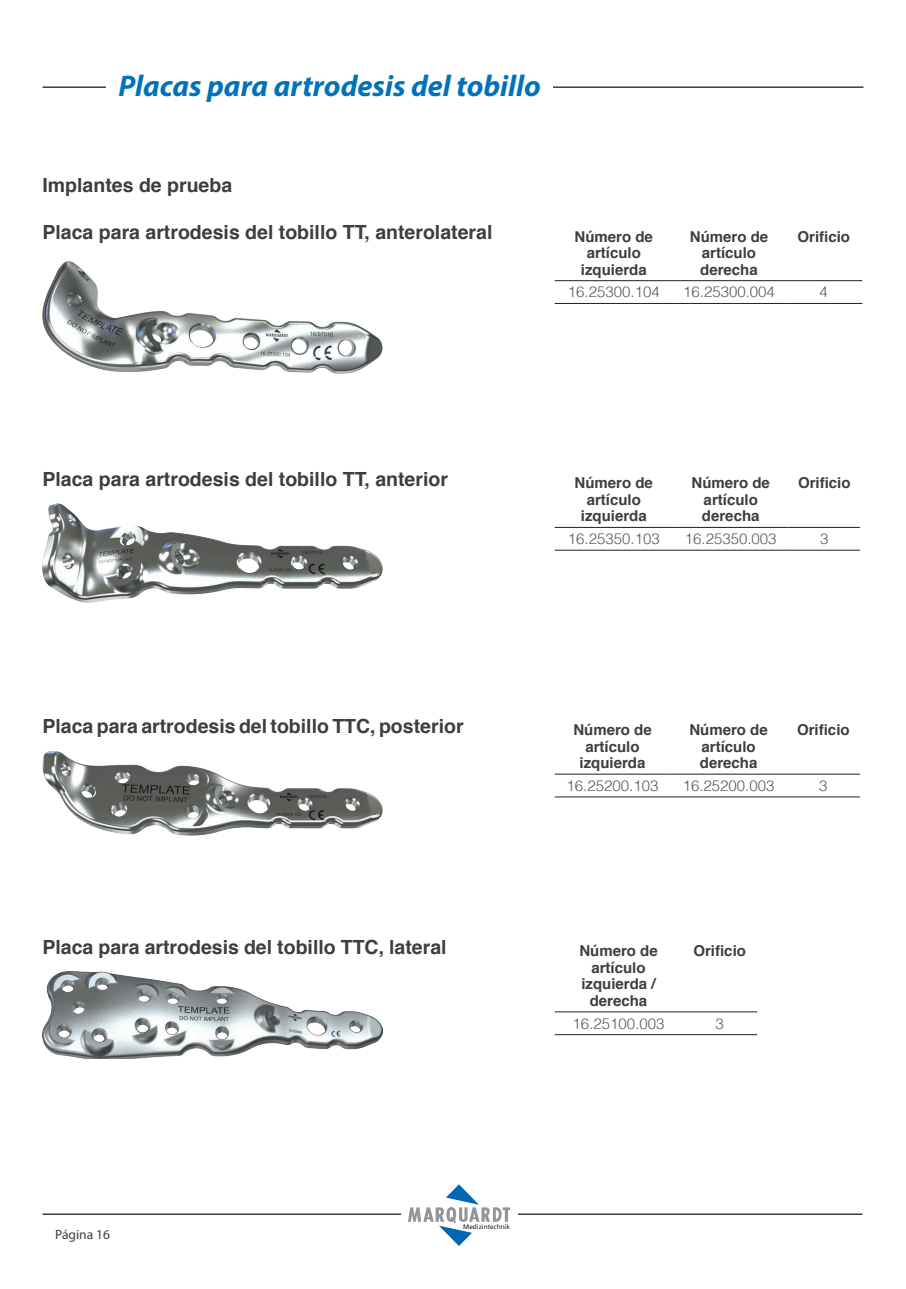
<style>
.page{position:relative;width:906px;height:1289px;background:#fff}
.page>*{position:absolute;margin:0;border:0;box-sizing:border-box;transform-origin:0 0}
.t1{font:italic 700 30px "Myriad Pro";color:#0072bc}
.t2{font:700 19.5px "Helvetica";color:#3e3e3f}
.t3{font:700 15px/16.5px "Helvetica";color:#3e3e3f;text-align:center}
.t4{font:300 15px "Helvetica";color:#57585a}
.t5{font:13.5px "Myriad Pro";color:#3e3e3f}
.t6{font:6.6px "Frutiger LT Std";color:#231f20}
</style>
<div class="page">
<hr style="left:43px;top:86px;width:820px;height:2px;background:#3e3e3f">
<hr style="left:43px;top:1213px;width:819px;height:1px;background:#3e3e3f">
<div style="left:401px;top:1184px;width:117px;height:61px;background:#fff"></div>
<svg style="left:408px;top:1184px;width:102px;height:61px"></svg>
<div style="left:106px;top:78px;width:447px;height:18px;background:#fff"></div>
<hr style="left:555px;top:303px;width:118px;height:1px;background:#231f20">
<hr style="left:673px;top:303px;width:112px;height:1px;background:#231f20">
<hr style="left:785px;top:303px;width:77px;height:1px;background:#231f20">
<hr style="left:555px;top:280px;width:118px;height:1px;background:#231f20">
<hr style="left:673px;top:280px;width:112px;height:1px;background:#231f20">
<hr style="left:785px;top:280px;width:77px;height:1px;background:#231f20">
<svg style="left:555px;top:549px;width:305px;height:1px"></svg>
<hr style="left:555px;top:550px;width:118px;height:1px;background:#231f20">
<hr style="left:673px;top:550px;width:115px;height:1px;background:#231f20">
<hr style="left:788px;top:550px;width:72px;height:1px;background:#231f20">
<hr style="left:555px;top:527px;width:118px;height:1px;background:#231f20">
<hr style="left:673px;top:527px;width:115px;height:1px;background:#231f20">
<hr style="left:788px;top:527px;width:72px;height:1px;background:#231f20">
<hr style="left:555px;top:1011px;width:127px;height:1px;background:#231f20">
<hr style="left:682px;top:1011px;width:75px;height:1px;background:#231f20">
<hr style="left:555px;top:1034px;width:127px;height:1px;background:#231f20">
<hr style="left:682px;top:1034px;width:75px;height:1px;background:#231f20">
<hr style="left:555px;top:796px;width:115px;height:1px;background:#231f20">
<hr style="left:670px;top:796px;width:117px;height:1px;background:#231f20">
<hr style="left:787px;top:796px;width:73px;height:1px;background:#231f20">
<hr style="left:555px;top:774px;width:115px;height:1px;background:#231f20">
<hr style="left:670px;top:774px;width:117px;height:1px;background:#231f20">
<hr style="left:787px;top:774px;width:73px;height:1px;background:#231f20">
<img style="left:43px;top:971px;width:340px;height:87px">
<img style="left:43px;top:751px;width:340px;height:84px">
<img style="left:43px;top:261px;width:340px;height:112px">
<img style="left:43px;top:503px;width:340px;height:99px">
<h1 class="t1" style="left:118px;top:67px;width:424px">Placas para artrodesis del tobillo</h1>
<h2 class="t2" style="left:43px;top:170px;width:191px">Implantes de prueba</h2>
<h2 class="t2" style="left:43px;top:216px;width:451px">Placa para artrodesis del tobillo TT, anterolateral</h2>
<p class="t3" style="left:574px;top:228px;width:80px">Número de artículo izquierda</p>
<p class="t3" style="left:690px;top:228px;width:80px">Número de artículo derecha</p>
<p class="t3" style="left:797px;top:228px;width:54px">Orificio</p>
<p class="t4" style="left:568px;top:279px;width:93px">16.25300.104</p>
<p class="t4" style="left:683px;top:279px;width:93px">16.25300.004</p>
<p class="t4" style="left:819px;top:279px;width:10px">4</p>
<h2 class="t2" style="left:43px;top:463px;width:407px">Placa para artrodesis del tobillo TT, anterior</h2>
<p class="t3" style="left:574px;top:475px;width:80px">Número de artículo izquierda</p>
<p class="t3" style="left:691px;top:475px;width:80px">Número de artículo derecha</p>
<p class="t3" style="left:798px;top:475px;width:54px">Orificio</p>
<p class="t4" style="left:568px;top:526px;width:93px">16.25350.103</p>
<p class="t4" style="left:685px;top:526px;width:93px">16.25350.003</p>
<p class="t4" style="left:820px;top:526px;width:10px">3</p>
<h2 class="t2" style="left:43px;top:710px;width:422px">Placa para artrodesis del tobillo TTC, posterior</h2>
<p class="t3" style="left:573px;top:721px;width:80px">Número de artículo izquierda</p>
<p class="t3" style="left:689px;top:721px;width:80px">Número de artículo derecha</p>
<p class="t3" style="left:797px;top:721px;width:54px">Orificio</p>
<p class="t4" style="left:566px;top:772px;width:93px">16.25200.103</p>
<p class="t4" style="left:682px;top:772px;width:93px">16.25200.003</p>
<p class="t4" style="left:819px;top:772px;width:10px">3</p>
<h2 class="t2" style="left:43px;top:931px;width:405px">Placa para artrodesis del tobillo TTC, lateral</h2>
<p class="t3" style="left:579px;top:943px;width:80px">Número de artículo izquierda / derecha</p>
<p class="t3" style="left:693px;top:943px;width:54px">Orificio</p>
<p class="t4" style="left:572px;top:1010px;width:93px">16.25100.003</p>
<p class="t4" style="left:715px;top:1010px;width:10px">3</p>
<p class="t5" style="left:55px;top:1226px;width:56px">Página 16</p>
<p class="t6" style="left:463px;top:1222px;width:48px">Medizintechnik</p>
</div>
